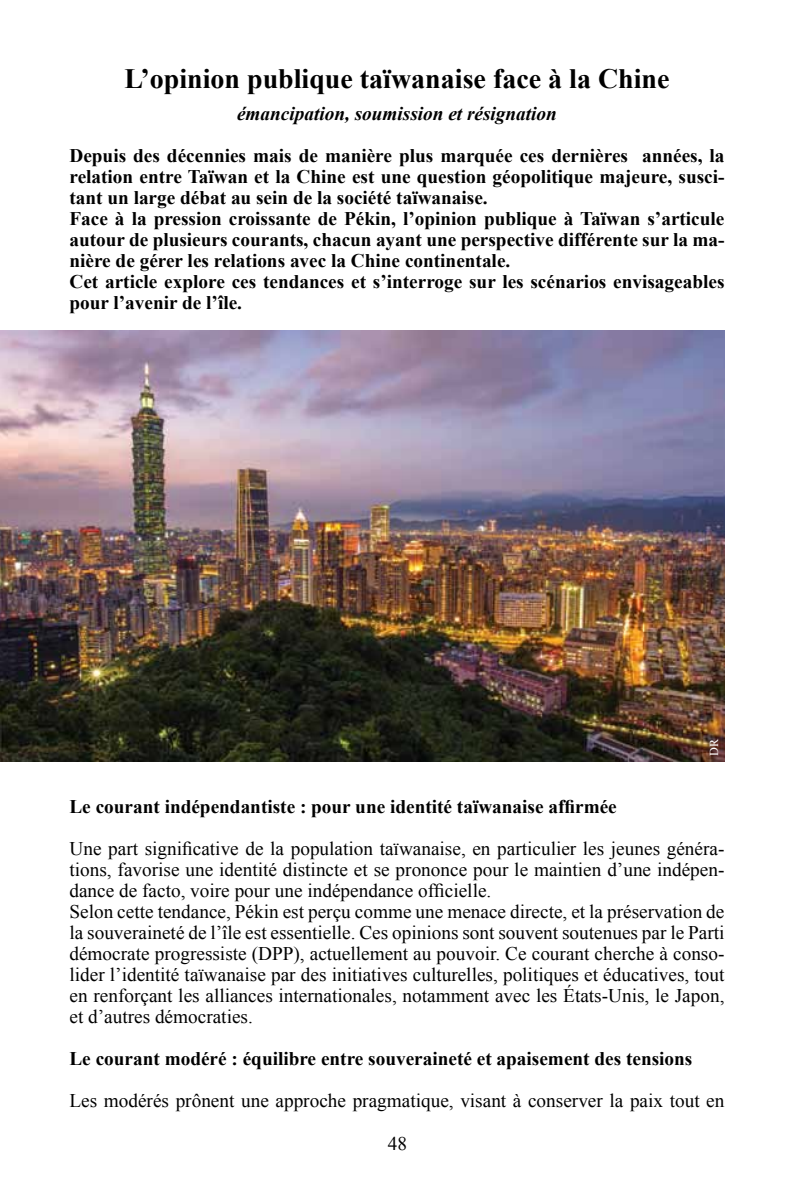
<style>
.page{position:relative;width:794px;height:1191px;background:#fff}
.page>*{position:absolute;margin:0;border:0;box-sizing:border-box;transform-origin:0 0}
.t1{font:700 28px "Times New Roman";color:#000}
.t2{font:19.25px/21px "Times New Roman";color:#000}
.t3{font:700 19.25px/21px "Times New Roman";color:#000}
.t4{font:italic 700 19.25px "Times New Roman";color:#000}
.t5{font:12.25px "Times New Roman";color:#fff}
</style>
<div class="page">
<img style="left:0;top:330px;width:724px;height:431px">
<h1 class="t1" style="left:124px;top:60px;width:547px">L’opinion publique taïwanaise face à la Chine</h1>
<p class="t4" style="left:237px;top:100px;width:321px">émancipation, soumission et résignation</p>
<p class="t3" style="left:69px;top:144px;width:656px">Depuis des décennies mais de manière plus marquée ces dernières années, la relation entre Taïwan et la Chine est une question géopolitique majeure, susci&shy;tant un large débat au sein de la société taïwanaise.<br>Face à la pression croissante de Pékin, l’opinion publique à Taïwan s’articule autour de plusieurs courants, chacun ayant une perspective différente sur la ma&shy;nière de gérer les relations avec la Chine continentale.<br>Cet article explore ces tendances et s’interroge sur les scénarios envisageables pour l’avenir de l’île.</p>
<p class="t5" style="left:706px;top:756px;width:19px;rotate:-90deg">DR</p>
<p class="t3" style="left:69px;top:796px;width:549px">Le courant indépendantiste : pour une identité taïwanaise affirmée</p>
<p class="t2" style="left:69px;top:838px;width:656px">Une part significative de la population taïwanaise, en particulier les jeunes généra&shy;tions, favorise une identité distincte et se prononce pour le maintien d’une indépen&shy;dance de facto, voire pour une indépendance officielle.<br>Selon cette tendance, Pékin est perçu comme une menace directe, et la préservation de la souveraineté de l’île est essentielle. Ces opinions sont souvent soutenues par le Parti démocrate progressiste (DPP), actuellement au pouvoir. Ce courant cherche à conso&shy;lider l’identité taïwanaise par des initiatives culturelles, politiques et éducatives, tout en renforçant les alliances internationales, notamment avec les États-Unis, le Japon, et d’autres démocraties.</p>
<p class="t3" style="left:69px;top:1048px;width:624px">Le courant modéré : équilibre entre souveraineté et apaisement des tensions</p>
<p class="t2" style="left:69px;top:1090px;width:656px">Les modérés prônent une approche pragmatique, visant à conserver la paix tout en</p>
<p class="t2" style="left:388px;top:1132px;width:21px">48</p>
</div>
